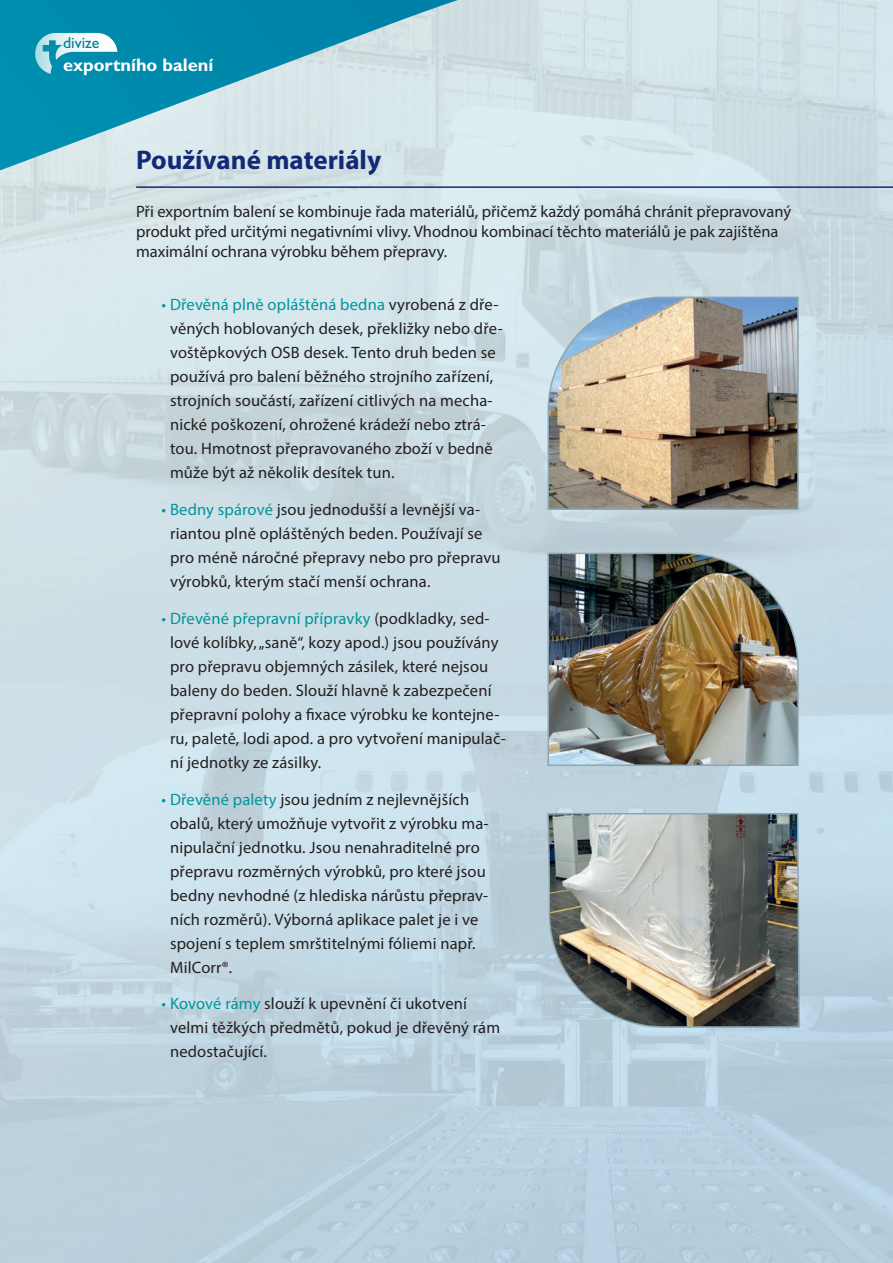
<style>
.page{position:relative;width:893px;height:1263px;background:#fff}
.page>*{position:absolute;margin:0;border:0;box-sizing:border-box;transform-origin:0 0}
.t1{font:700 27px "Myriad Pro";color:#142975}
.t2{font:700 18.15px "Gill Sans CE";color:#fff}
.t3{font:16.5px/24px "Myriad Pro";letter-spacing:.01em;color:#231f20}
.t4{font:15.9px "Gill Sans CE";color:#007f92}
.s1{color:#01949c}
</style>
<div class="page">
<svg style="left:0;top:0;width:458px;height:170px;background:#70b9cb"></svg>
<svg style="left:35px;top:33px;width:82px;height:41px"></svg>
<hr style="left:136px;top:186px;width:757px;height:2px;background:#142975">
<img style="left:547px;top:552px;width:252px;height:215px">
<img style="left:547px;top:296px;width:252px;height:215px">
<img style="left:546px;top:812px;width:255px;height:216px">
<p class="t4" style="left:63px;top:34px;width:38px">divize</p>
<p class="t2" style="left:63px;top:54px;width:152px">exportního balení</p>
<h1 class="t1" style="left:136px;top:142px;width:247px">Používané materiály</h1>
<p class="t3" style="left:136px;top:201px;width:656px;line-height:19.8px">Při exportním balení se kombinuje řada materiálů, přičemž každý pomáhá chránit přepravovaný produkt před určitými negativními vlivy. Vhodnou kombinací těchto materiálů je pak zajištěna maximální ochrana výrobku během přepravy.</p>
<p class="t3" style="left:170px;top:292px;width:334px;text-indent:-8px"><span class="s1">• Dřevěná plně opláštěná bedna</span> vyrobená z dře&shy;věných hoblovaných desek, překližky nebo dře&shy;voštěpkových OSB desek. Tento druh beden se používá pro balení běžného strojního zařízení, strojních součástí, zařízení citlivých na mecha&shy;nické poškození, ohrožené krádeží nebo ztrá&shy;tou. Hmotnost přepravovaného zboží v bedně může být až několik desítek tun.</p>
<p class="t3" style="left:170px;top:497px;width:332px;text-indent:-8px"><span class="s1">• Bedny spárové</span> jsou jednodušší a levnější va&shy;riantou plně opláštěných beden. Používají se pro méně náročné přepravy nebo pro přepravu výrobků, kterým stačí menší ochrana.</p>
<p class="t3" style="left:170px;top:606px;width:337px;text-indent:-8px"><span class="s1">• Dřevěné přepravní přípravky</span> (podkladky, sed&shy;lové kolíbky, „saně“, kozy apod.) jsou používány pro přepravu objemných zásilek, které nejsou baleny do beden. Slouží hlavně k zabezpečení přepravní polohy a fixace výrobku ke kontejne&shy;ru, paletě, lodi apod. a pro vytvoření manipulač&shy;ní jednotky ze zásilky.</p>
<p class="t3" style="left:170px;top:787px;width:320px;text-indent:-8px"><span class="s1">• Dřevěné palety</span> jsou jedním z nejlevnějších obalů, který umožňuje vytvořit z výrobku ma&shy;nipulační jednotku. Jsou nenahraditelné pro přepravu rozměrných výrobků, pro které jsou bedny nevhodné (z hlediska nárůstu přeprav&shy;ních rozměrů). Výborná aplikace palet je i ve spojení s teplem smrštitelnými fóliemi např.<br>MilCorr®.</p>
<p class="t3" style="left:170px;top:991px;width:332px;text-indent:-8px"><span class="s1">• Kovové rámy</span> slouží k upevnění či ukotvení velmi těžkých předmětů, pokud je dřevěný rám nedostačující.</p>
</div>
